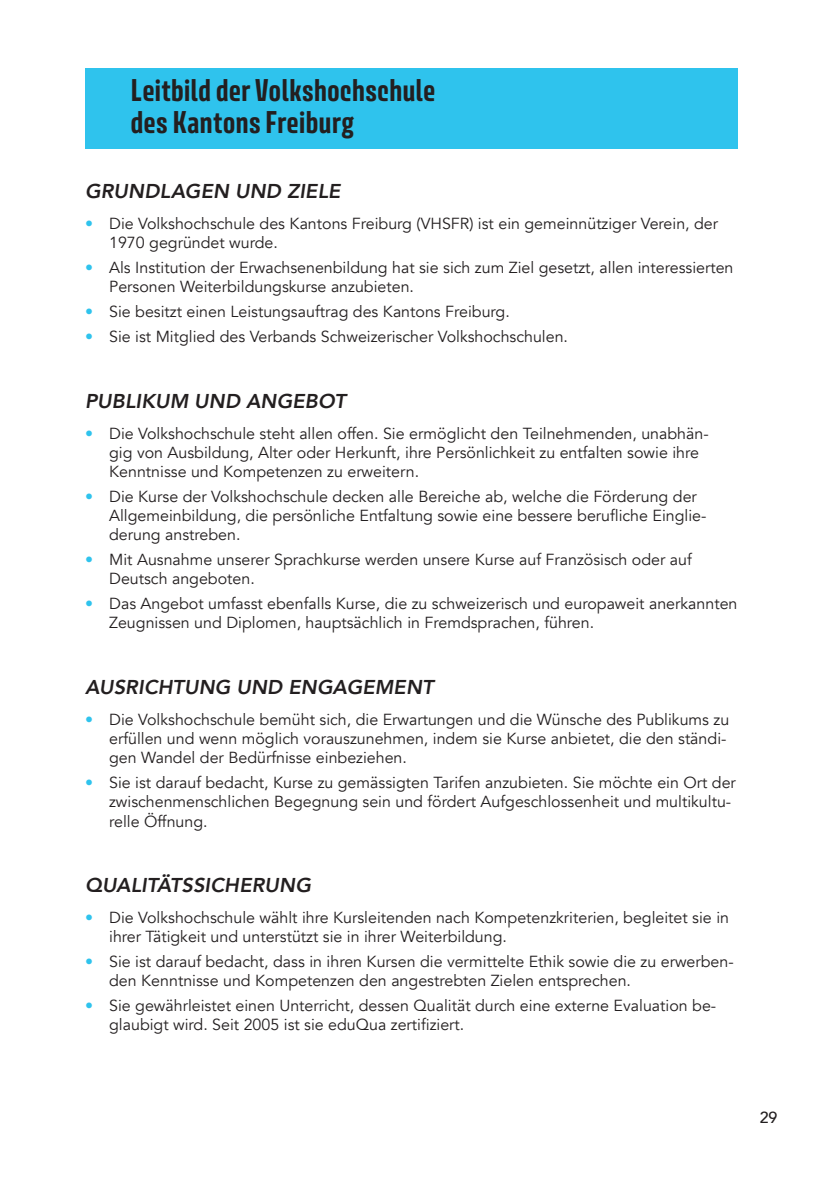
<style>
.page{position:relative;width:840px;height:1191px;background:#fff}
.page>*{position:absolute;margin:0;border:0;box-sizing:border-box;transform-origin:0 0}
.t1{font:700 28px/32px "Avory I Latn";letter-spacing:-.005em;color:#231f20}
.t2{font:italic 800 20px "Avenir";letter-spacing:.01em;color:#231f20}
.t3{font:16px/19.2px "Avenir";color:#231f20}
.t4{font:500 16px "Avenir";color:#231f20}
.s1{color:#2fc3ed}
</style>
<div class="page">
<div style="left:85px;top:68px;width:652px;height:80px;background:#2fc3ed"></div>
<h1 class="t1" style="left:130px;top:74px;width:306px">Leitbild der Volkshochschule des Kantons Freiburg</h1>
<p class="t2" style="left:85px;top:180px;width:256px">GRUNDLAGEN UND ZIELE</p>
<p class="t3" style="left:109px;top:214px;width:610px;text-indent:-24px"><span class="s1">•</span> Die Volkshochschule des Kantons Freiburg (VHSFR) ist ein gemeinnütziger Verein, der<br>1970 gegründet wurde.</p>
<p class="t3" style="left:109px;top:258px;width:625px;text-indent:-24px"><span class="s1">•</span> Als Institution der Erwachsenenbildung hat sie sich zum Ziel gesetzt, allen interessierten<br>Personen Weiterbildungskurse anzubieten.</p>
<p class="t3" style="left:85px;top:302px;width:426px"><span class="s1">•</span> Sie besitzt einen Leistungsauftrag des Kantons Freiburg.</p>
<p class="t3" style="left:85px;top:327px;width:484px"><span class="s1">•</span> Sie ist Mitglied des Verbands Schweizerischer Volkshochschulen.</p>
<p class="t2" style="left:85px;top:389px;width:262px">PUBLIKUM UND ANGEBOT</p>
<p class="t3" style="left:109px;top:424px;width:600px;text-indent:-24px"><span class="s1">•</span> Die Volkshochschule steht allen offen. Sie ermöglicht den Teilnehmenden, unabhän&shy;gig von Ausbildung, Alter oder Herkunft, ihre Persönlichkeit zu entfalten sowie ihre<br>Kenntnisse und Kompetenzen zu erweitern.</p>
<p class="t3" style="left:109px;top:487px;width:598px;text-indent:-24px"><span class="s1">•</span> Die Kurse der Volkshochschule decken alle Bereiche ab, welche die Förderung der<br>Allgemeinbildung, die persönliche Entfaltung sowie eine bessere berufliche Einglie&shy;derung anstreben.</p>
<p class="t3" style="left:109px;top:550px;width:584px;text-indent:-24px"><span class="s1">•</span> Mit Ausnahme unserer Sprachkurse werden unsere Kurse auf Französisch oder auf<br>Deutsch angeboten.</p>
<p class="t3" style="left:109px;top:594px;width:629px;text-indent:-24px"><span class="s1">•</span> Das Angebot umfasst ebenfalls Kurse, die zu schweizerisch und europaweit anerkannten<br>Zeugnissen und Diplomen, hauptsächlich in Fremdsprachen, führen.</p>
<p class="t2" style="left:85px;top:675px;width:350px">AUSRICHTUNG UND ENGAGEMENT</p>
<p class="t3" style="left:109px;top:710px;width:621px;text-indent:-24px"><span class="s1">•</span> Die Volkshochschule bemüht sich, die Erwartungen und die Wünsche des Publikums zu erfüllen und wenn möglich vorauszunehmen, indem sie Kurse anbietet, die den ständi&shy;gen Wandel der Bedürfnisse einbeziehen.</p>
<p class="t3" style="left:109px;top:773px;width:628px;text-indent:-24px"><span class="s1">•</span> Sie ist darauf bedacht, Kurse zu gemässigten Tarifen anzubieten. Sie möchte ein Ort der zwischenmenschlichen Begegnung sein und fördert Aufgeschlossenheit und multikultu&shy;relle Öffnung.</p>
<p class="t2" style="left:85px;top:873px;width:227px">QUALITÄTSSICHERUNG</p>
<p class="t3" style="left:109px;top:908px;width:621px;text-indent:-24px"><span class="s1">•</span> Die Volkshochschule wählt ihre Kursleitenden nach Kompetenzkriterien, begleitet sie in ihrer Tätigkeit und unterstützt sie in ihrer Weiterbildung.</p>
<p class="t3" style="left:109px;top:952px;width:625px;text-indent:-24px"><span class="s1">•</span> Sie ist darauf bedacht, dass in ihren Kursen die vermittelte Ethik sowie die zu erwerben&shy;den Kenntnisse und Kompetenzen den angestrebten Zielen entsprechen.</p>
<p class="t3" style="left:109px;top:996px;width:608px;text-indent:-24px"><span class="s1">•</span> Sie gewährleistet einen Unterricht, dessen Qualität durch eine externe Evaluation be&shy;glaubigt wird. Seit 2005 ist sie eduQua zertifiziert.</p>
<p class="t4" style="left:759px;top:1104px;width:19px">29</p>
</div>
